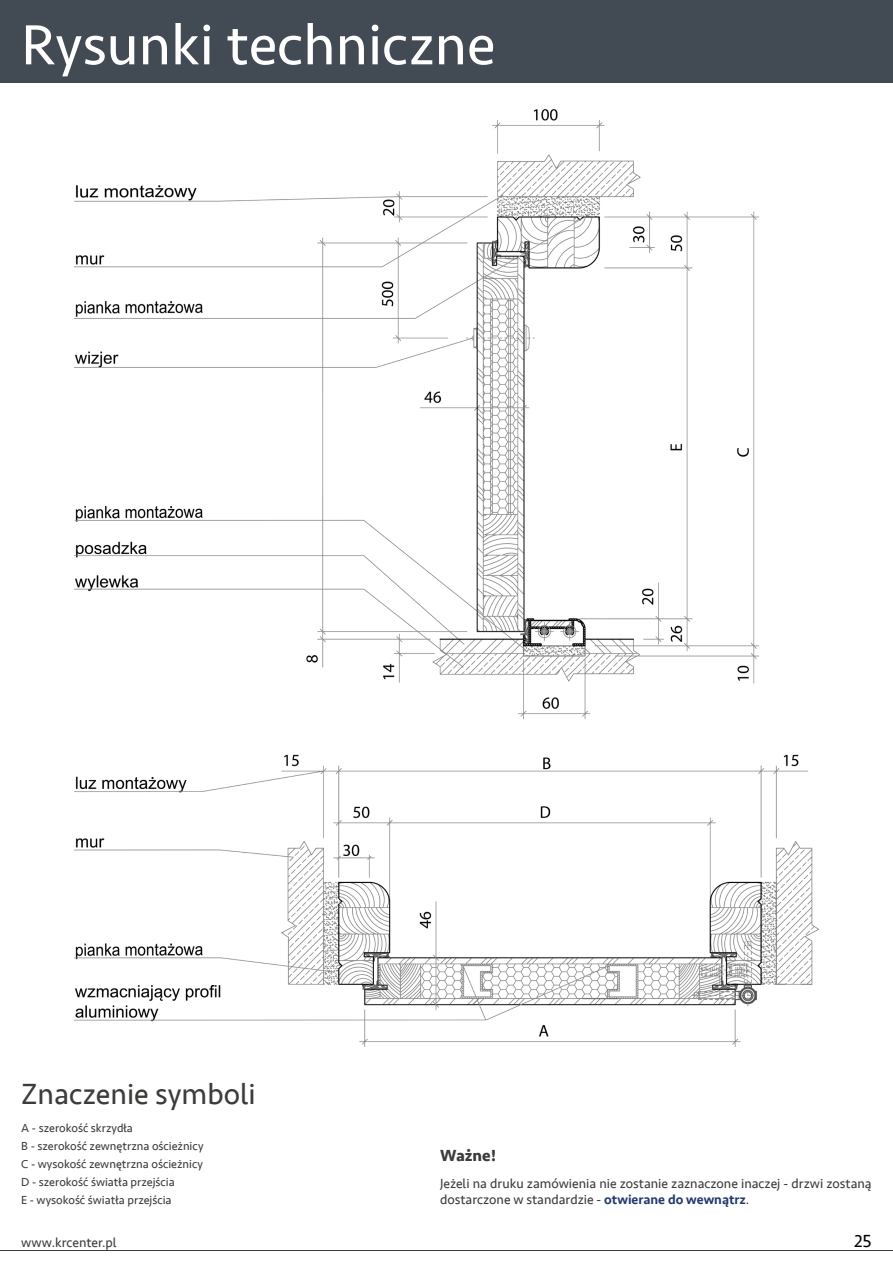
<style>
.page{position:relative;width:893px;height:1263px;background:#fff}
.page>*{position:absolute;margin:0;border:0;box-sizing:border-box;transform-origin:0 0}
.t1{font:58.5px "Seravek";color:#fff}
.t2{font:30px "Seravek";color:#3c3c3b}
.t3{font:18px "Seravek";color:#000}
.t4{font:700 16.5px "Seravek";color:#3c3c3b}
.t5{font:13.5px/16.2px "Seravek";color:#3c3c3b}
.t6{font:12px/18px "Seravek";color:#3c3c3b}
.s1{font-weight:500;color:#233a6e}
</style>
<div class="page">
<hr style="left:0;top:1250px;width:893px;height:1px;background:#3c3c3b">
<div style="left:0;top:0;width:893px;height:82px;background:#424b54"></div>
<img style="left:74px;top:109px;width:745px;height:937px">
<h1 class="t1" style="left:21px;top:0;width:476px">Rysunki techniczne</h1>
<h2 class="t2" style="left:21px;top:1070px;width:236px">Znaczenie symboli</h2>
<p class="t6" style="left:21px;top:1119px;width:184px">A - szerokość skrzydła<br>B - szerokość zewnętrzna ościeżnicy<br>C - wysokość zewnętrzna ościeżnicy<br>D - szerokość światła przejścia<br>E - wysokość światła przejścia</p>
<h3 class="t4" style="left:440px;top:1142px;width:58px">Ważne!</h3>
<p class="t5" style="left:440px;top:1175px;width:433px">Jeżeli na druku zamówienia nie zostanie zaznaczone inaczej - drzwi zostaną dostarczone w standardzie - <span class="s1">otwierane do wewnątrz</span>.</p>
<p class="t5" style="left:21px;top:1234px;width:97px">www.krcenter.pl</p>
<h3 class="t3" style="left:854px;top:1226px;width:19px">25</h3>
</div>
